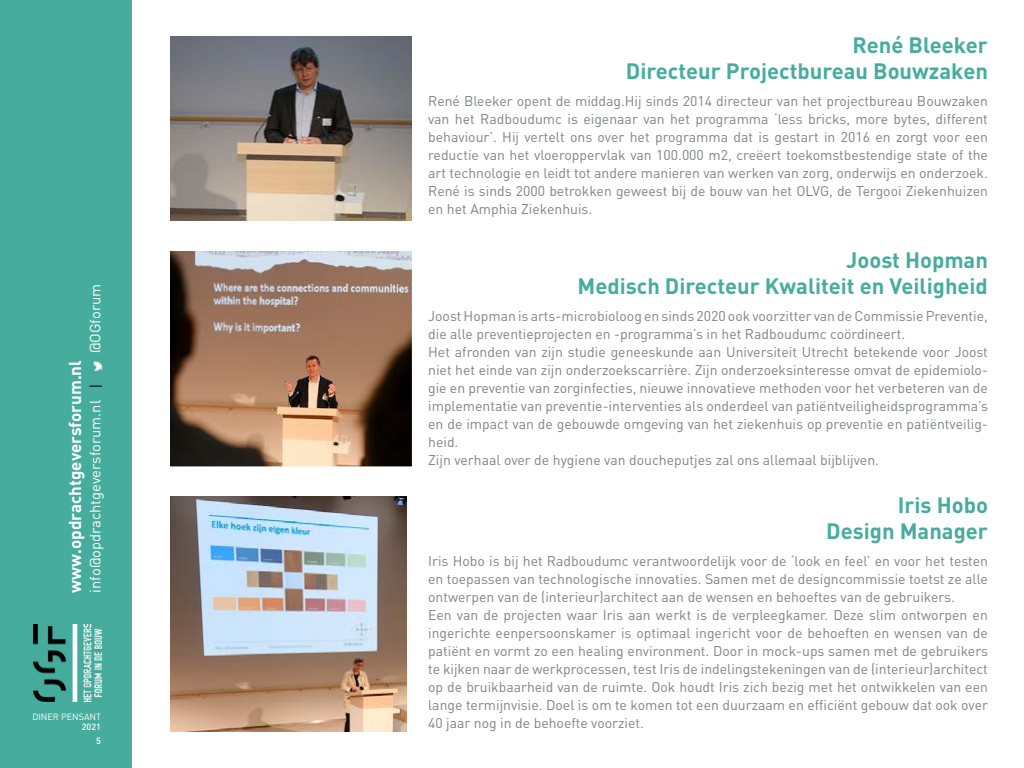
<style>
.page{position:relative;width:1024px;height:768px;background:#fff}
.page>*{position:absolute;margin:0;border:0;box-sizing:border-box;transform-origin:0 0}
.t1{font:700 22px/26.4px "DIN Pro";color:#46ad9e;text-align:right}
.t2{font:700 17.1px "DIN Pro";color:#fff}
.t3{font:14.8px "DIN Pro";color:#fff}
.t4{font:14px/18px "DIN Pro";color:#808285}
.t5{font:9px "DIN Pro";color:#fff}
.t6{font:500 9px/13.8px "DIN Pro";color:#fff;text-align:right}
</style>
<div class="page">
<div style="left:0;top:0;width:132px;height:768px;background:#46ad9e"></div>
<img style="left:92px;top:358px;width:13px;height:13px">
<svg style="left:89px;top:386px;width:13px;height:1px"></svg>
<img style="left:33px;top:624px;width:69px;height:77px">
<img style="left:170px;top:36px;width:242px;height:184px">
<img style="left:170px;top:251px;width:242px;height:215px">
<img style="left:170px;top:496px;width:237px;height:236px">
<p class="t3" style="left:85px;top:353px;width:71px;rotate:-90deg">@OGforum</p>
<p class="t2" style="left:63px;top:593px;width:234px;rotate:-90deg">www.opdrachtgeversforum.nl</p>
<p class="t3" style="left:85px;top:593px;width:194px;rotate:-90deg">info@opdrachtgeversforum.nl</p>
<p class="t5" style="left:32px;top:710px;width:70px">DINER PENSANT</p>
<p class="t6" style="left:82px;top:720px;width:21px">2021<br>5</p>
<h1 class="t1" style="left:626px;top:31px;width:364px">René Bleeker<br>Directeur Projectbureau Bouwzaken</h1>
<p class="t4" style="left:428px;top:91px;width:561px;text-align:justify">René Bleeker opent de middag.Hij sinds 2014 directeur van het projectbureau Bouwzaken van het Radboudumc is eigenaar van het programma ‘less bricks, more bytes, different behaviour’. Hij vertelt ons over het programma dat is gestart in 2016 en zorgt voor een reductie van het vloeroppervlak van 100.000 m2, creëert toekomstbestendige state of the art technologie en leidt tot andere manieren van werken van zorg, onderwijs en onderzoek.<br>René is sinds 2000 betrokken geweest bij de bouw van het OLVG, de Tergooi Ziekenhuizen en het Amphia Ziekenhuis.</p>
<h1 class="t1" style="left:578px;top:246px;width:412px">Joost Hopman<br>Medisch Directeur Kwaliteit en Veiligheid</h1>
<p class="t4" style="left:428px;top:306px;width:561px">Joost Hopman is arts-microbioloog en sinds 2020 ook voorzitter van de Commissie Preventie, die alle preventieprojecten en -programma’s in het Radboudumc coördineert.<br>Het afronden van zijn studie geneeskunde aan Universiteit Utrecht betekende voor Joost niet het einde van zijn onderzoekscarrière. Zijn onderzoeksinteresse omvat de epidemiolo&shy;gie en preventie van zorginfecties, nieuwe innovatieve methoden voor het verbeteren van de implementatie van preventie-interventies als onderdeel van patiëntveiligheidsprogramma’s en de impact van de gebouwde omgeving van het ziekenhuis op preventie en patiëntveilig&shy;heid.<br>Zijn verhaal over de hygiene van doucheputjes zal ons allemaal bijblijven.</p>
<h1 class="t1" style="left:826px;top:491px;width:163px">Iris Hobo<br>Design Manager</h1>
<p class="t4" style="left:428px;top:551px;width:561px">Iris Hobo is bij het Radboudumc verantwoordelijk voor de ‘look en feel’ en voor het testen en toepassen van technologische innovaties. Samen met de designcommissie toetst ze alle ontwerpen van de (interieur)architect aan de wensen en behoeftes van de gebruikers.<br>Een van de projecten waar Iris aan werkt is de verpleegkamer. Deze slim ontworpen en ingerichte eenpersoonskamer is optimaal ingericht voor de behoeften en wensen van de patiënt en vormt zo een healing environment. Door in mock-ups samen met de gebruikers te kijken naar de werkprocessen, test Iris de indelingstekeningen van de (interieur)architect op de bruikbaarheid van de ruimte. Ook houdt Iris zich bezig met het ontwikkelen van een lange termijnvisie. Doel is om te komen tot een duurzaam en efficiënt gebouw dat ook over 40 jaar nog in de behoefte voorziet.</p>
</div>
